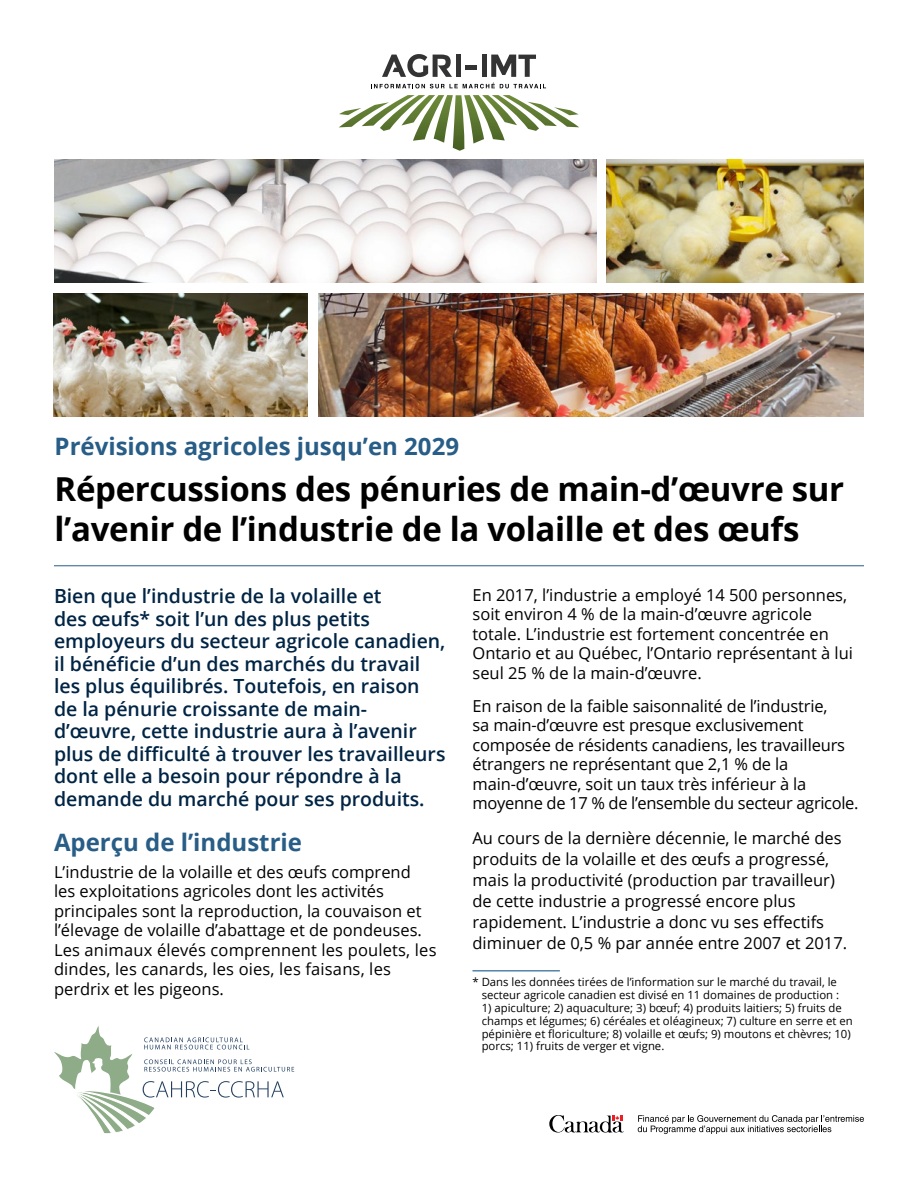
<style>
.page{position:relative;width:918px;height:1188px;background:#fff}
.page>*{position:absolute;margin:0;border:0;box-sizing:border-box;transform-origin:0 0}
.t1{font:700 33px/39.6px "Open Sans";letter-spacing:-.01em;color:#000}
.t2{font:700 24px "Open Sans";color:#275d86}
.t3{font:600 19.5px/22.5px "Open Sans";color:#002444}
.t4{font:16.5px/19.5px "Open Sans";color:#000}
.t5{font:11.4px/12.8px "Open Sans";color:#000;text-align:right}
</style>
<div class="page">
<svg style="left:339px;top:95px;width:240px;height:56px"></svg>
<svg style="left:371px;top:83px;width:175px;height:5px"></svg>
<div style="left:456px;top:55px;width:5px;height:22px;background:#333"></div>
<hr style="left:466px;top:65px;width:11px;height:4px;background:#333">
<div style="left:482px;top:55px;width:5px;height:22px;background:#333"></div>
<svg style="left:382px;top:54px;width:70px;height:23px"></svg>
<svg style="left:491px;top:55px;width:45px;height:22px"></svg>
<svg style="left:549px;top:1115px;width:75px;height:18px"></svg>
<svg style="left:638px;top:1115px;width:226px;height:19px"></svg>
<hr style="left:472px;top:971px;width:88px;height:1px;background:#00447c">
<svg style="left:54px;top:1026px;width:240px;height:108px"></svg>
<img style="left:54px;top:159px;width:542px;height:124px">
<img style="left:606px;top:159px;width:258px;height:124px">
<img style="left:319px;top:294px;width:545px;height:123px">
<img style="left:53px;top:294px;width:254px;height:123px">
<hr style="left:54px;top:565px;width:810px;height:1px;background:#275d86">
<h2 class="t2" style="left:55px;top:429px;width:406px">Prévisions agricoles jusqu’en 2029</h2>
<h1 class="t1" style="left:55px;top:469px;width:791px">Répercussions des pénuries de main-d’œuvre sur l’avenir de l’industrie de la volaille et des œufs</h1>
<p class="t3" style="left:54px;top:584px;width:393px">Bien que l’industrie de la volaille et<br>des œufs* soit l’un des plus petits employeurs du secteur agricole canadien, il bénéficie d’un des marchés du travail les plus équilibrés. Toutefois, en raison de la pénurie croissante de main&shy;d’œuvre, cette industrie aura à l’avenir plus de difficulté à trouver les travailleurs dont elle a besoin pour répondre à la demande du marché pour ses produits.</p>
<h2 class="t2" style="left:54px;top:826px;width:250px">Aperçu de l’industrie</h2>
<p class="t4" style="left:54px;top:861px;width:384px">L’industrie de la volaille et des œufs comprend<br>les exploitations agricoles dont les activités principales sont la reproduction, la couvaison et l’élevage de volaille d’abattage et de pondeuses.<br>Les animaux élevés comprennent les poulets, les dindes, les canards, les oies, les faisans, les perdrix et les pigeons.</p>
<p class="t4" style="left:473px;top:585px;width:382px">En 2017, l’industrie a employé 14 500 personnes, soit environ 4 % de la main-d’œuvre agricole totale. L’industrie est fortement concentrée en Ontario et au Québec, l’Ontario représentant à lui seul 25 % de la main-d’œuvre.</p>
<p class="t4" style="left:473px;top:696px;width:388px">En raison de la faible saisonnalité de l’industrie,<br>sa main-d’œuvre est presque exclusivement composée de résidents canadiens, les travailleurs étrangers ne représentant que 2,1 % de la main-d’œuvre, soit un taux très inférieur à la moyenne de 17 % de l’ensemble du secteur agricole.</p>
<p class="t4" style="left:473px;top:827px;width:376px;line-height:21px">Au cours de la dernière décennie, le marché des produits de la volaille et des œufs a progressé, mais la productivité (production par travailleur) de cette industrie a progressé encore plus rapidement. L’industrie a donc vu ses effectifs diminuer de 0,5 % par année entre 2007 et 2017.</p>
<p class="t5" style="left:472px;top:976px;width:368px">* Dans les données tirées de l’information sur le marché du travail, le secteur agricole canadien est divisé en 11 domaines de production :</p>
<p class="t5" style="left:482px;top:1001px;width:373px;text-align:left">1) apiculture; 2) aquaculture; 3) bœuf; 4) produits laitiers; 5) fruits de champs et légumes; 6) céréales et oléagineux; 7) culture en serre et en pépinière et floriculture; 8) volaille et œufs; 9) moutons et chèvres; 10) porcs; 11) fruits de verger et vigne.</p>
</div>
